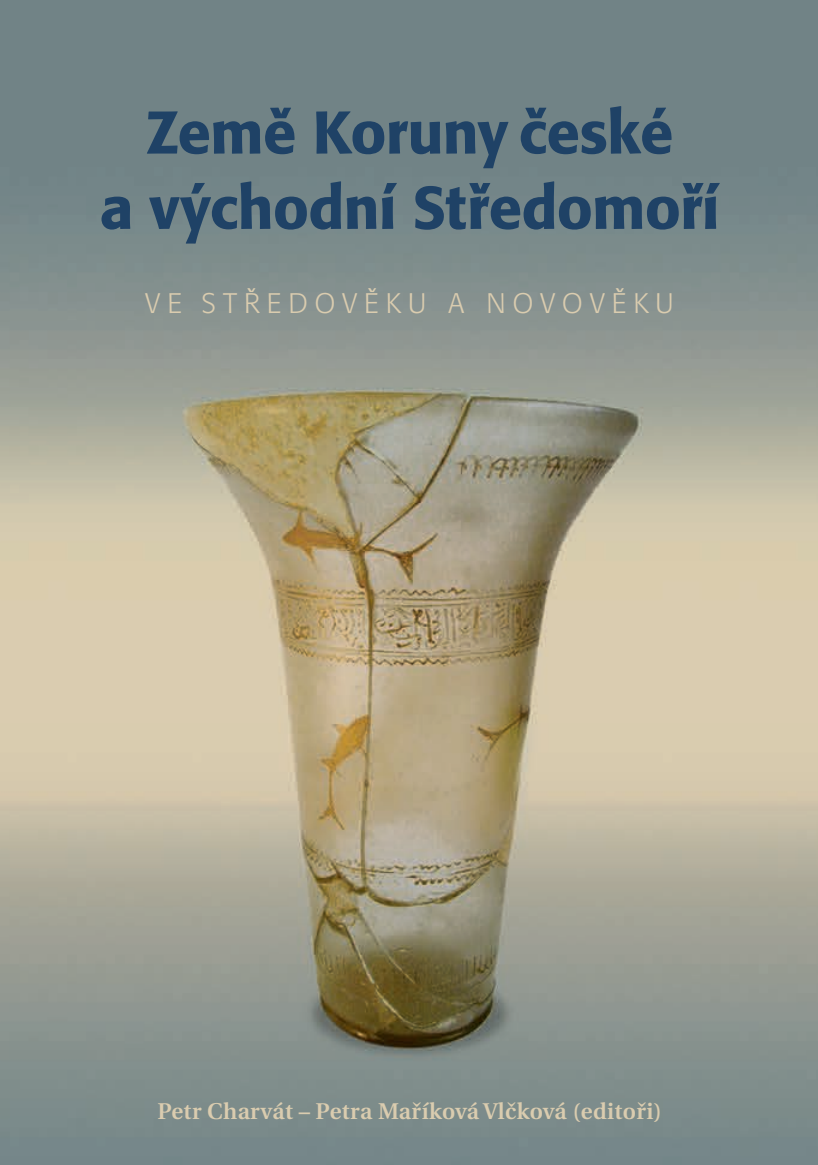
<style>
.page{position:relative;width:818px;height:1165px;background:#fff}
.page>*{position:absolute;margin:0;border:0;box-sizing:border-box;transform-origin:0 0}
.t1{font:500 59.5px/75.2px "Formata CE";letter-spacing:-.01em;color:#1f4266;text-align:center}
.t2{font:300 28px "Formata CE";letter-spacing:.25em;color:#daccaf}
.t3{font:600 22.75px "Utopia CE";letter-spacing:.015em;color:#daccaf}
</style>
<div class="page">
<img style="left:0;top:0;width:818px;height:1164px">
<h1 class="t1" style="left:100px;top:95px;width:621px">Země Koruny české<br>a východní Středomoří</h1>
<p class="t2" style="left:145px;top:287px;width:530px">VE STŘEDOVĚKU A NOVOVĚKU</p>
<p class="t3" style="left:157px;top:1098px;width:506px">Petr Charvát – Petra Maříková Vlčková (editoři)</p>
</div>
